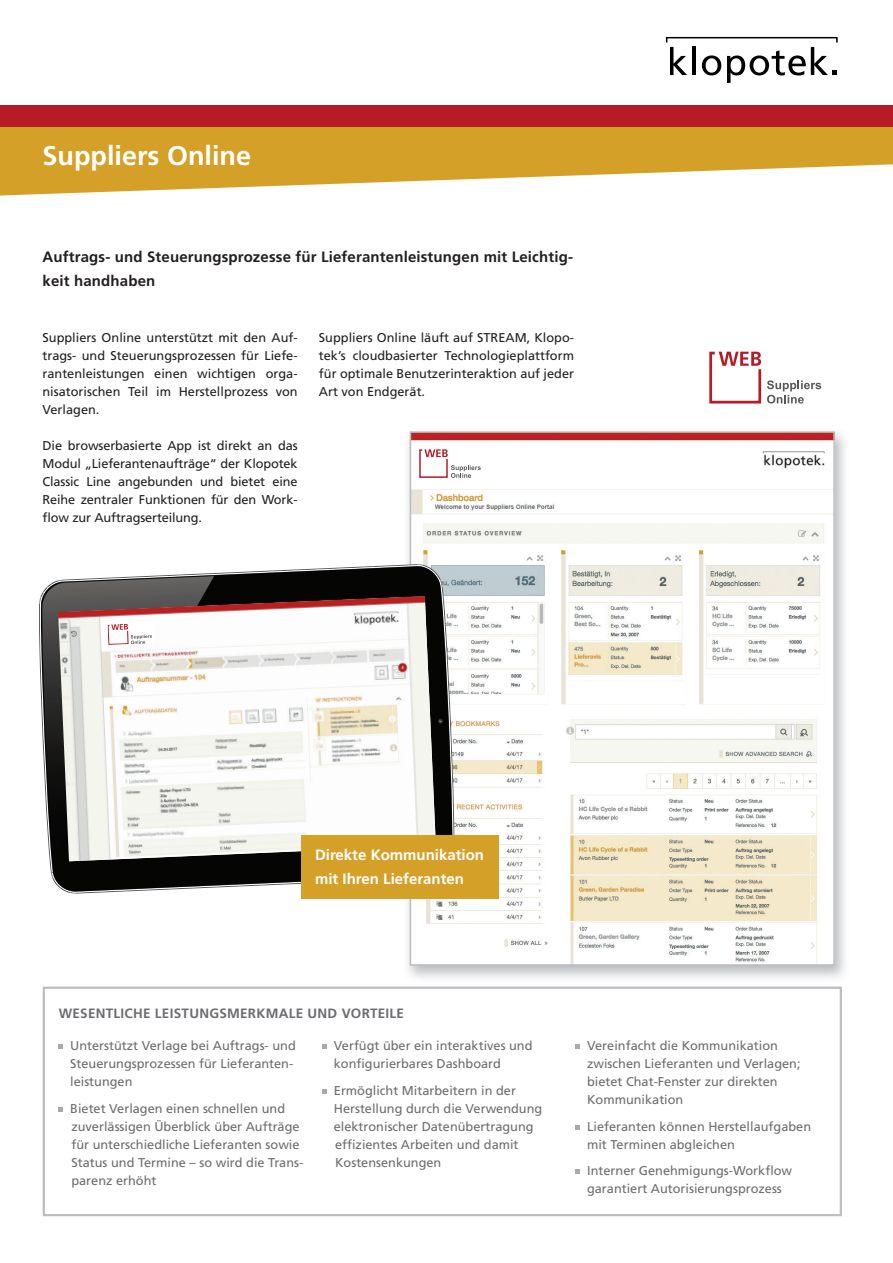
<style>
.page{position:relative;width:893px;height:1263px;background:#fff}
.page>*{position:absolute;margin:0;border:0;box-sizing:border-box;transform-origin:0 0}
.t1{font:700 27px "Frutiger";color:#fff}
.t2{font:700 15px/24px "Frutiger";letter-spacing:.01em;color:#231f20}
.t3{font:700 15px/24px "Frutiger";color:#fff}
.t4{font:700 13.5px "Frutiger";letter-spacing:.02em;color:#6c6d70}
.t5{font:12.75px/18px "Frutiger";color:#6c6d70}
.t6{font:12.75px/18px "Frutiger";color:#231f20;text-align:justify}
</style>
<div class="page">
<svg style="left:0;top:127px;width:893px;height:69px;fill:#d5a027"></svg>
<div style="left:0;top:106px;width:893px;height:21px;background:#b51c25"></div>
<svg style="left:666px;top:37px;width:172px;height:46px"></svg>
<img style="left:403px;top:431px;width:442px;height:547px">
<img style="left:413px;top:434px;width:419px;height:529px">
<div style="left:410px;top:431px;width:425px;height:535px;border:2px solid #bcbdc0"></div>
<svg style="left:709px;top:352px;width:112px;height:52px"></svg>
<div style="left:43px;top:986px;width:799px;height:230px;border:2px solid #bcbdc0"></div>
<svg style="left:59px;top:1044px;width:4px;height:4px"></svg>
<svg style="left:59px;top:1107px;width:4px;height:4px"></svg>
<svg style="left:322px;top:1044px;width:5px;height:5px"></svg>
<svg style="left:322px;top:1089px;width:5px;height:4px"></svg>
<svg style="left:576px;top:1044px;width:4px;height:5px"></svg>
<svg style="left:576px;top:1125px;width:4px;height:4px"></svg>
<svg style="left:576px;top:1169px;width:4px;height:5px"></svg>
<div style="left:418px;top:447px;width:65px;height:33px;background:#fff"></div>
<svg style="left:419px;top:449px;width:62px;height:29px"></svg>
<svg style="left:39px;top:564px;width:416px;height:330px"></svg>
<svg style="left:41px;top:576px;width:173px;height:285px;background:#5e5d5d"></svg>
<svg style="left:438px;top:718px;width:5px;height:5px"></svg>
<img style="left:58px;top:596px;width:378px;height:265px">
<svg style="left:59px;top:606px;width:138px;height:226px"></svg>
<div style="left:301px;top:835px;width:197px;height:63px;background:#d5a027"></div>
<h1 class="t1" style="left:43px;top:139px;width:210px">Suppliers Online</h1>
<p class="t2" style="left:43px;top:244px;width:532px">Auftrags- und Steuerungsprozesse für Lieferantenleistungen mit Leichtig&shy;keit handhaben</p>
<p class="t6" style="left:43px;top:329px;width:257px">Suppliers Online unterstützt mit den Auf&shy;trags- und Steuerungsprozessen für Liefe&shy;rantenleistungen einen wichtigen orga&shy;nisatorischen Teil im Herstellprozess von Verlagen.</p>
<p class="t6" style="left:43px;top:437px;width:257px">Die browserbasierte App ist direkt an das Modul „Lieferantenaufträge“ der Klopotek Classic Line angebunden und bietet eine Reihe zentraler Funktionen für den Work&shy;flow zur Auftragserteilung.</p>
<p class="t6" style="left:319px;top:329px;width:257px">Suppliers Online läuft auf STREAM, Klopo&shy;tek’s cloudbasierter Technologieplattform für optimale Benutzerinteraktion auf jeder Art von Endgerät.</p>
<p class="t3" style="left:315px;top:842px;width:170px">Direkte Kommunikation mit Ihren Lieferanten</p>
<p class="t4" style="left:59px;top:1005px;width:347px">WESENTLICHE LEISTUNGSMERKMALE UND VORTEILE</p>
<p class="t5" style="left:334px;top:1037px;width:200px">Verfügt über ein interaktives und konfigurierbares Dashboard</p>
<p class="t5" style="left:334px;top:1081px;width:210px">Ermöglicht Mitarbeitern in der<br>Herstellung durch die Verwendung elektronischer Datenübertragung effizientes Arbeiten und damit<br>Kostensenkungen</p>
<p class="t5" style="left:70px;top:1037px;width:227px">Unterstützt Verlage bei Auftrags- und<br>Steuerungsprozessen für Lieferanten&shy;leistungen</p>
<p class="t5" style="left:70px;top:1099px;width:235px">Bietet Verlagen einen schnellen und zuverlässigen Überblick über Aufträge für unterschiedliche Lieferanten sowie Status und Termine – so wird die Trans&shy;parenz erhöht</p>
<p class="t5" style="left:587px;top:1037px;width:215px">Vereinfacht die Kommunikation zwischen Lieferanten und Verlagen; bietet Chat-Fenster zur direkten<br>Kommunikation</p>
<p class="t5" style="left:587px;top:1117px;width:226px">Lieferanten können Herstellaufgaben mit Terminen abgleichen</p>
<p class="t5" style="left:587px;top:1162px;width:207px">Interner Genehmigungs-Workflow garantiert Autorisierungsprozess</p>
</div>
